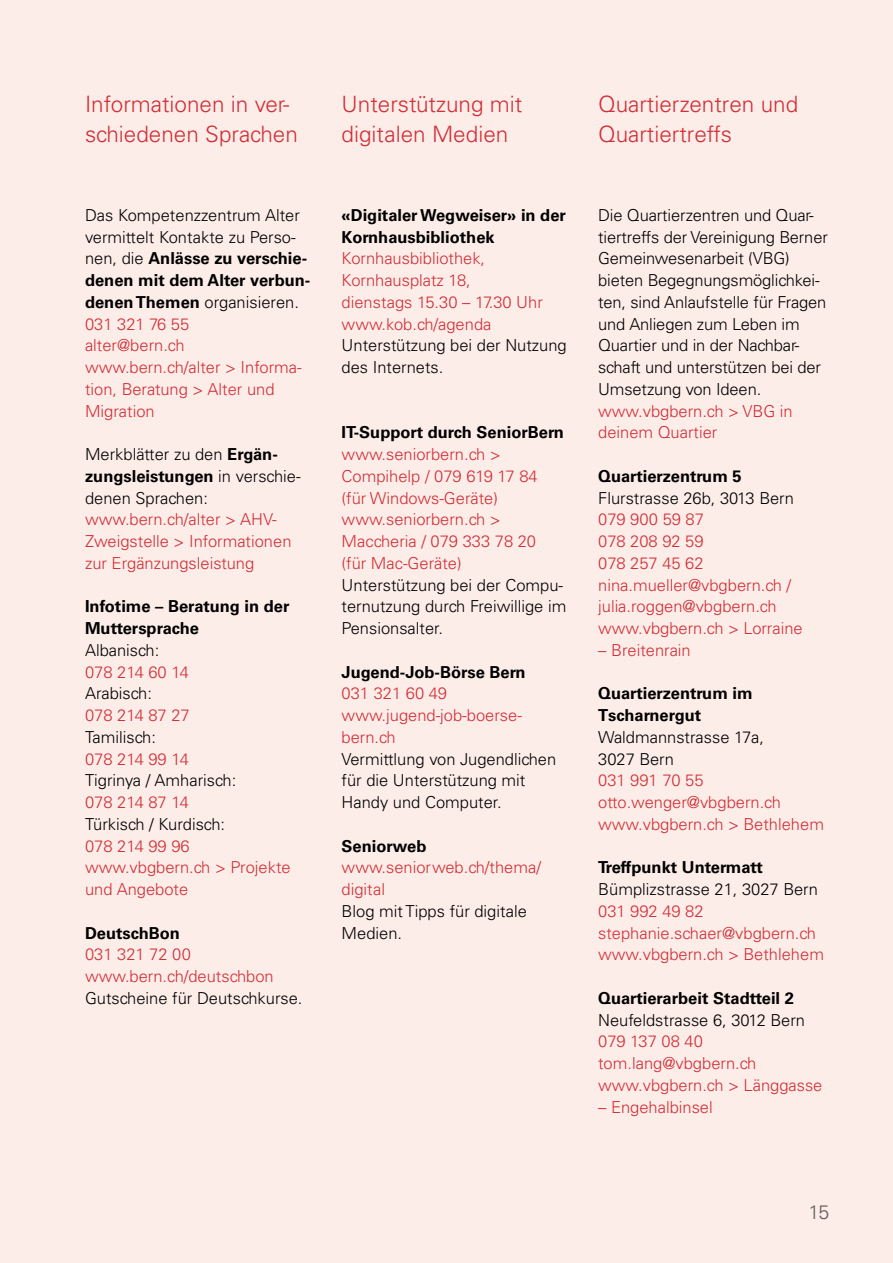
<style>
.page{position:relative;width:893px;height:1263px;background:#fdede8}
.page>*{position:absolute;margin:0;border:0;box-sizing:border-box;transform-origin:0 0}
.t1{font:300 22.5px/30px "Univers LT Std";color:#d12e37}
.t2{font:300 19.5px "Univers LT Std";color:#615c58}
.t3{font:300 16.5px/21.8px "Univers LT Std";color:#d12e37}
.t4{font:300 16.5px/21.8px "Univers LT Std";color:#000}
.t5{font:700 16.5px/21.8px "Univers LT Std";color:#000}
.s1{color:#000}
.s2{font-weight:700;color:#000}
.s3{font-weight:700}
</style>
<div class="page">
<h1 class="t1" style="left:85px;top:89px;width:214px">Informationen in ver&shy;schiedenen Sprachen</h1>
<p class="t3" style="left:85px;top:204px;width:227px"><span class="s1">Das Kompetenzzentrum Alter vermittelt Kontakte zu Perso&shy;nen, die</span> <span class="s2">Anlässe zu verschie&shy;denen mit dem Alter verbun&shy;denen Themen</span> <span class="s1">organisieren.<br></span>031 321 76 55<br>alter@bern.ch www.bern.ch/alter &gt; Informa&shy;tion, Beratung &gt; Alter und<br>Migration</p>
<p class="t4" style="left:85px;top:443px;width:217px">Merkblätter zu den <span class="s3">Ergän&shy;zungsleistungen</span> in verschie&shy;denen Sprachen:</p>
<p class="t3" style="left:85px;top:509px;width:208px">www.bern.ch/alter &gt; AHV-<br>Zweigstelle &gt; Informationen zur Ergänzungsleistung</p>
<p class="t5" style="left:85px;top:596px;width:206px">Infotime – Beratung in der<br>Muttersprache</p>
<p class="t4" style="left:85px;top:639px;width:76px">Albanisch:</p>
<p class="t3" style="left:85px;top:661px;width:105px">078 214 60 14</p>
<p class="t4" style="left:85px;top:682px;width:69px">Arabisch:</p>
<p class="t3" style="left:85px;top:704px;width:106px">078 214 87 27</p>
<p class="t4" style="left:85px;top:726px;width:72px">Tamilisch:</p>
<p class="t3" style="left:85px;top:748px;width:105px">078 214 99 14</p>
<p class="t4" style="left:85px;top:769px;width:153px">Tigrinya / Amharisch:</p>
<p class="t3" style="left:85px;top:791px;width:105px">078 214 87 14</p>
<p class="t4" style="left:85px;top:813px;width:142px">Türkisch / Kurdisch:</p>
<p class="t3" style="left:85px;top:835px;width:207px">078 214 99 96 www.vbgbern.ch &gt; Projekte und Angebote</p>
<p class="t5" style="left:85px;top:922px;width:97px">DeutschBon</p>
<p class="t3" style="left:85px;top:943px;width:190px">031 321 72 00 www.bern.ch/deutschbon</p>
<p class="t4" style="left:85px;top:987px;width:219px">Gutscheine für Deutschkurse.</p>
<h1 class="t1" style="left:342px;top:89px;width:182px">Unterstützung mit digitalen Medien</h1>
<p class="t5" style="left:342px;top:204px;width:226px">«Digitaler Wegweiser» in der<br>Kornhausbibliothek</p>
<p class="t3" style="left:342px;top:248px;width:203px">Kornhausbibliothek,<br>Kornhausplatz 18, dienstags 15.30 – 17.30 Uhr www.kob.ch/agenda</p>
<p class="t4" style="left:342px;top:335px;width:227px">Unterstützung bei der Nutzung des Internets.</p>
<p class="t5" style="left:342px;top:422px;width:224px">IT-Support durch SeniorBern</p>
<p class="t3" style="left:342px;top:443px;width:198px">www.seniorbern.ch &gt;<br>Compihelp / 079 619 17 84 (für Windows-Geräte) www.seniorbern.ch &gt;<br>Maccheria / 079 333 78 20 (für Mac-Geräte)</p>
<p class="t4" style="left:342px;top:574px;width:226px">Unterstützung bei der Compu&shy;ternutzung durch Freiwillige im<br>Pensionsalter.</p>
<p class="t5" style="left:342px;top:661px;width:185px">Jugend-Job-Börse Bern</p>
<p class="t3" style="left:342px;top:683px;width:182px">031 321 60 49 www.jugend-job-boerse&shy;bern.ch</p>
<p class="t4" style="left:342px;top:748px;width:216px">Vermittlung von Jugendlichen für die Unterstützung mit<br>Handy und Computer.</p>
<p class="t5" style="left:342px;top:835px;width:86px">Seniorweb</p>
<p class="t3" style="left:342px;top:856px;width:201px">www.seniorweb.ch/thema/ digital</p>
<p class="t4" style="left:342px;top:900px;width:187px">Blog mit Tipps für digitale<br>Medien.</p>
<h1 class="t1" style="left:598px;top:89px;width:202px">Quartierzentren und<br>Quartiertreffs</h1>
<p class="t4" style="left:598px;top:204px;width:231px">Die Quartierzentren und Quar&shy;tiertreffs der Vereinigung Berner<br>Gemeinwesenarbeit (VBG) bieten Begegnungsmöglichkei&shy;ten, sind Anlaufstelle für Fragen und Anliegen zum Leben im<br>Quartier und in der Nachbar&shy;schaft und unterstützen bei der<br>Umsetzung von Ideen.</p>
<p class="t3" style="left:598px;top:400px;width:196px">www.vbgbern.ch &gt; VBG in deinem Quartier</p>
<p class="t5" style="left:598px;top:465px;width:145px">Quartierzentrum 5</p>
<p class="t4" style="left:598px;top:487px;width:197px">Flurstrasse 26b, 3013 Bern</p>
<p class="t3" style="left:598px;top:509px;width:206px">079 900 59 87<br>078 208 92 59<br>078 257 45 62 nina.mueller@vbgbern.ch / julia.roggen@vbgbern.ch www.vbgbern.ch &gt; Lorraine</p>
<p class="t3" style="left:598px;top:639px;width:94px">– Breitenrain</p>
<p class="t5" style="left:598px;top:683px;width:156px">Quartierzentrum im<br>Tscharnergut</p>
<p class="t4" style="left:598px;top:726px;width:167px">Waldmannstrasse 17a,<br>3027 Bern</p>
<p class="t3" style="left:598px;top:769px;width:227px">031 991 70 55 otto.wenger@vbgbern.ch www.vbgbern.ch &gt; Bethlehem</p>
<p class="t5" style="left:598px;top:857px;width:166px">Treffpunkt Untermatt</p>
<p class="t4" style="left:598px;top:878px;width:221px">Bümplizstrasse 21, 3027 Bern</p>
<p class="t3" style="left:598px;top:900px;width:227px">031 992 49 82 stephanie.schaer@vbgbern.ch www.vbgbern.ch &gt; Bethlehem</p>
<p class="t5" style="left:598px;top:987px;width:197px">Quartierarbeit Stadtteil 2</p>
<p class="t4" style="left:598px;top:1009px;width:208px">Neufeldstrasse 6, 3012 Bern</p>
<p class="t3" style="left:598px;top:1030px;width:226px">079 137 08 40 tom.lang@vbgbern.ch www.vbgbern.ch &gt; Länggasse</p>
<p class="t3" style="left:598px;top:1096px;width:116px">– Engehalbinsel</p>
<p class="t2" style="left:808px;top:1200px;width:22px">15</p>
</div>
